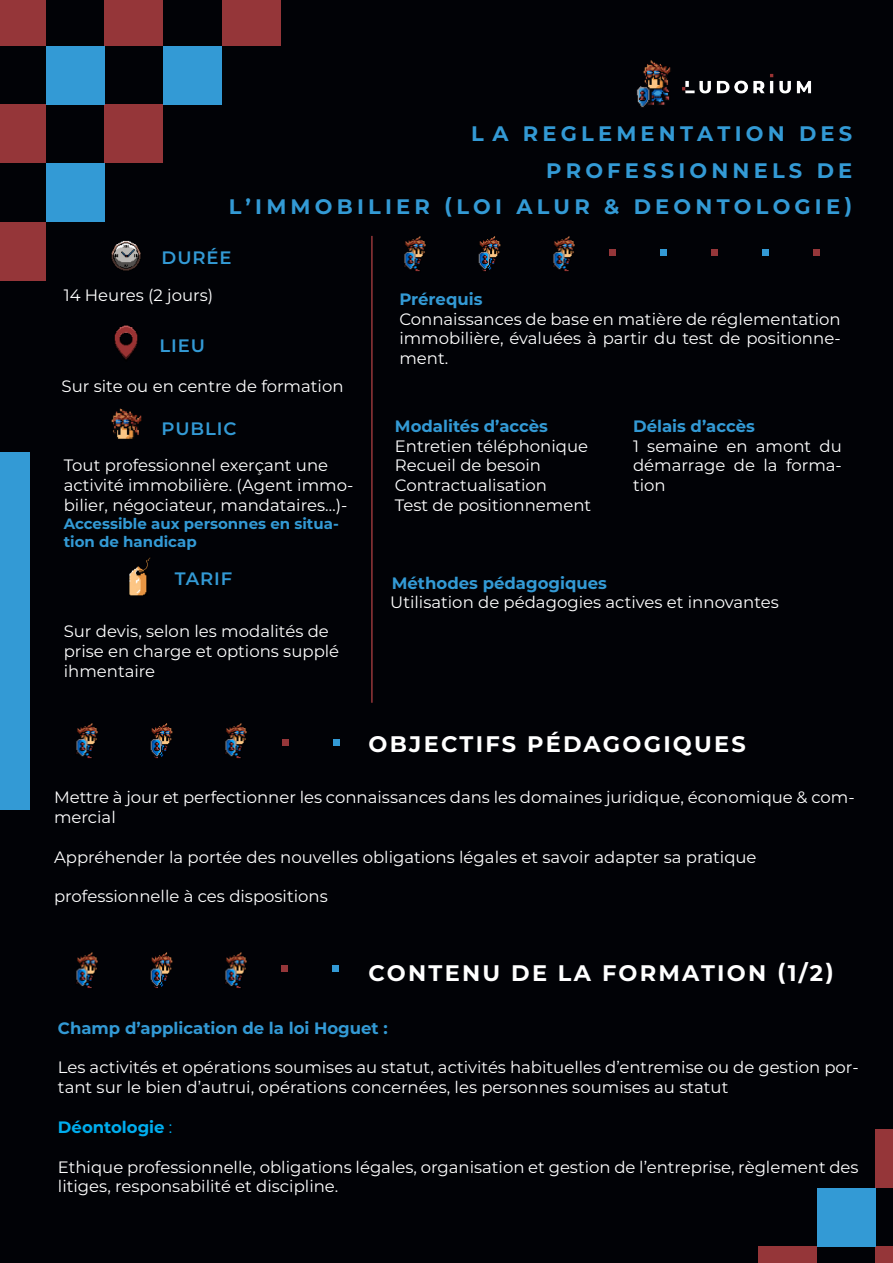
<style>
.page{position:relative;width:893px;height:1263px;background:#010206}
.page>*{position:absolute;margin:0;border:0;box-sizing:border-box;transform-origin:0 0}
.t1{font:700 22.5px "Montserrat";letter-spacing:.1em;color:#fff}
.t2{font:700 21px/36.2px "Montserrat";letter-spacing:.2em;color:#339ad5;text-align:right}
.t3{font:600 18px "Montserrat";letter-spacing:.05em;color:#339ad5}
.t4{font:16.5px/19.8px "Montserrat";color:#fff}
.t5{font:700 16.5px "Montserrat";color:#339ad5}
.t6{font:700 16.5px "Montserrat";color:#00aeef}
.t7{font:700 15px/18px "Montserrat";color:#339ad5}
.s1{font-weight:400}
</style>
<div class="page">
<div style="left:105px;top:105px;width:58px;height:58px;background:#953639"></div>
<div style="left:105px;top:0;width:58px;height:46px;background:#953639"></div>
<div style="left:0;top:0;width:46px;height:46px;background:#953639"></div>
<div style="left:222px;top:0;width:59px;height:46px;background:#953639"></div>
<div style="left:46px;top:163px;width:59px;height:59px;background:#339ad5"></div>
<div style="left:46px;top:46px;width:59px;height:59px;background:#339ad5"></div>
<div style="left:163px;top:46px;width:59px;height:59px;background:#339ad5"></div>
<div style="left:0;top:222px;width:46px;height:59px;background:#953639"></div>
<div style="left:0;top:105px;width:46px;height:58px;background:#953639"></div>
<img style="left:636px;top:60px;width:176px;height:48px">
<div style="left:660px;top:249px;width:7px;height:6px;background:#339ad5"></div>
<div style="left:609px;top:249px;width:7px;height:6px;background:#953639"></div>
<div style="left:762px;top:249px;width:7px;height:6px;background:#339ad5"></div>
<div style="left:813px;top:249px;width:7px;height:6px;background:#953639"></div>
<div style="left:711px;top:249px;width:7px;height:6px;background:#953639"></div>
<div style="left:0;top:453px;width:29px;height:357px;background:#339ad5"></div>
<hr style="left:371px;top:236px;width:2px;height:467px;background:#953639">
<img style="left:478px;top:236px;width:23px;height:36px">
<img style="left:553px;top:236px;width:22px;height:36px">
<img style="left:404px;top:236px;width:22px;height:36px">
<div style="left:758px;top:1247px;width:59px;height:16px;background:#953639"></div>
<div style="left:876px;top:1247px;width:17px;height:16px;background:#953639"></div>
<div style="left:817px;top:1188px;width:59px;height:59px;background:#339ad5"></div>
<div style="left:876px;top:1129px;width:17px;height:59px;background:#953639"></div>
<img style="left:111px;top:240px;width:30px;height:31px">
<img style="left:114px;top:325px;width:24px;height:35px">
<div style="left:333px;top:739px;width:7px;height:7px;background:#339ad5"></div>
<div style="left:332px;top:966px;width:7px;height:6px;background:#339ad5"></div>
<div style="left:282px;top:739px;width:7px;height:7px;background:#953639"></div>
<div style="left:281px;top:966px;width:7px;height:6px;background:#953639"></div>
<img style="left:150px;top:723px;width:23px;height:36px">
<img style="left:150px;top:952px;width:23px;height:36px">
<img style="left:225px;top:723px;width:22px;height:36px">
<img style="left:225px;top:952px;width:22px;height:36px">
<img style="left:76px;top:723px;width:22px;height:36px">
<img style="left:76px;top:952px;width:22px;height:36px">
<img style="left:111px;top:408px;width:31px;height:31px">
<img style="left:129px;top:557px;width:22px;height:38px">
<p class="t2" style="left:229px;top:115px;width:625px">L A REGLEMENTATION DES<br>PROFESSIONNELS DE<br>L’IMMOBILIER (LOI ALUR &amp; DEONTOLOGIE)</p>
<p class="t3" style="left:162px;top:245px;width:71px">DURÉE</p>
<p class="t4" style="left:64px;top:285px;width:151px">14 Heures (2 jours)</p>
<p class="t3" style="left:160px;top:333px;width:47px">LIEU</p>
<p class="t4" style="left:62px;top:375px;width:283px">Sur site ou en centre de formation</p>
<p class="t3" style="left:162px;top:415px;width:76px">PUBLIC</p>
<p class="t4" style="left:64px;top:455px;width:291px">Tout professionnel exerçant une activité immobilière. (Agent immo&shy;bilier, négociateur, mandataires…)-</p>
<p class="t7" style="left:64px;top:514px;width:277px">Accessible aux personnes en situa&shy;tion de handicap</p>
<p class="t3" style="left:175px;top:565px;width:59px">TARIF</p>
<p class="t4" style="left:64px;top:621px;width:277px">Sur devis, selon les modalités de prise en charge et options supplé</p>
<p class="t4" style="left:64px;top:661px;width:93px">ihmentaire</p>
<p class="t5" style="left:399px;top:287px;width:85px">Prérequis</p>
<p class="t4" style="left:399px;top:308px;width:443px;text-align:justify">Connaissances de base en matière de réglementation immobilière, évaluées à partir du test de positionne&shy;ment.</p>
<p class="t5" style="left:395px;top:414px;width:155px">Modalités d’accès</p>
<p class="t4" style="left:395px;top:435px;width:195px">Entretien téléphonique</p>
<p class="t4" style="left:395px;top:455px;width:148px">Recueil de besoin</p>
<p class="t4" style="left:395px;top:475px;width:154px">Contractualisation</p>
<p class="t4" style="left:395px;top:495px;width:198px">Test de positionnement</p>
<p class="t5" style="left:633px;top:414px;width:123px">Délais d’accès</p>
<p class="t4" style="left:633px;top:435px;width:210px;text-align:justify">1 semaine en amont du démarrage de la forma&shy;tion</p>
<p class="t5" style="left:392px;top:571px;width:217px">Méthodes pédagogiques</p>
<p class="t4" style="left:390px;top:592px;width:390px">Utilisation de pédagogies actives et innovantes</p>
<p class="t1" style="left:369px;top:727px;width:379px">OBJECTIFS PÉDAGOGIQUES</p>
<p class="t4" style="left:54px;top:787px;width:802px">Mettre à jour et perfectionner les connaissances dans les domaines juridique, économique &amp; com&shy;mercial</p>
<p class="t4" style="left:54px;top:846px;width:704px">Appréhender la portée des nouvelles obligations légales et savoir adapter sa pratique</p>
<p class="t4" style="left:54px;top:886px;width:275px">professionnelle à ces dispositions</p>
<p class="t1" style="left:369px;top:957px;width:467px">CONTENU DE LA FORMATION (1/2)</p>
<p class="t5" style="left:58px;top:1016px;width:331px">Champ d’application de la loi Hoguet :</p>
<p class="t4" style="left:58px;top:1057px;width:802px">Les activités et opérations soumises au statut, activités habituelles d’entremise ou de gestion por&shy;tant sur le bien d’autrui, opérations concernées, les personnes soumises au statut</p>
<p class="t6" style="left:58px;top:1115px;width:116px">Déontologie <span class="s1">:</span></p>
<p class="t4" style="left:58px;top:1156px;width:802px">Ethique professionnelle, obligations légales, organisation et gestion de l’entreprise, règlement des litiges, responsabilité et discipline.</p>
</div>
